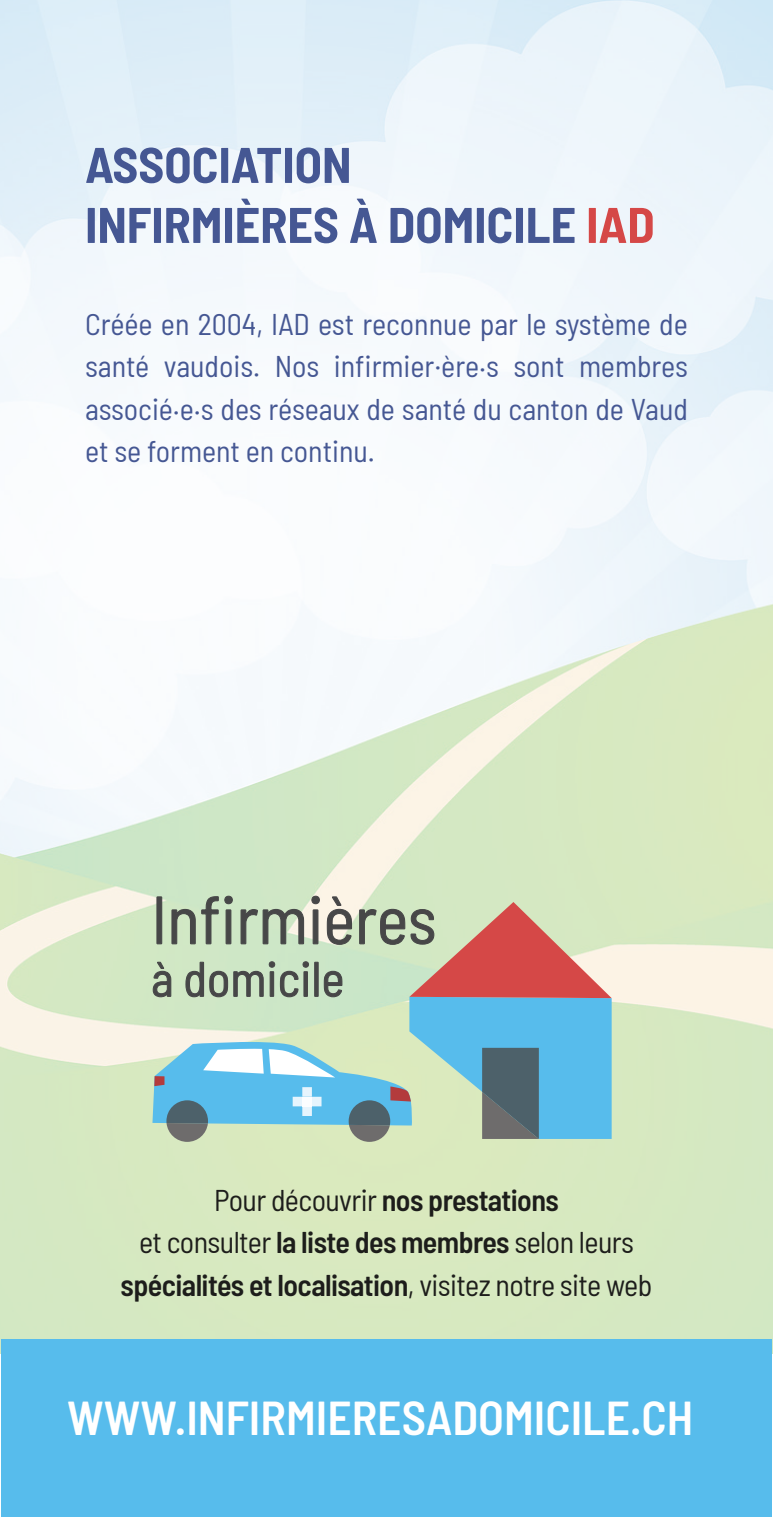
<style>
.page{position:relative;width:773px;height:1517px;background:#fff}
.page>*{position:absolute;margin:0;border:0;box-sizing:border-box;transform-origin:0 0}
.t1{font:700 semi-condensed 50px/60px "Barlow";color:#455793}
.t2{font:600 semi-condensed 47.5px "Barlow";color:#fff}
.t3{font:semi-condensed 30px/42.5px "Barlow";color:#455793;text-align:justify}
.t4{font:600 semi-condensed 30px/42.5px "Barlow";letter-spacing:-.02em;color:#1d1d1b;text-align:center}
.s1{color:#d54847}
.s2{font-weight:400}
</style>
<div class="page">
<img style="left:0;top:0;width:772px;height:1354px">
<div style="left:1px;top:1339px;width:770px;height:178px;background:#57bcec"></div>
<svg style="left:152px;top:895px;width:459px;height:247px;background:#a3bcb8"></svg>
<div style="left:302px;top:1096px;width:10px;height:10px;background:#fbfdff"></div>
<h1 class="t1" style="left:85px;top:132px;width:571px">ASSOCIATION<br>INFIRMIÈRES À DOMICILE <span class="s1">IAD</span></h1>
<p class="t3" style="left:85px;top:300px;width:604px">Créée en 2004, IAD est reconnue par le système de santé vaudois. Nos infirmier.ère.s sont membres associé.e.s des réseaux de santé du canton de Vaud et se forment en continu.</p>
<p class="t4" style="left:121px;top:1176px;width:533px"><span class="s2">Pour découvrir</span> nos prestations<br><span class="s2">et consulter</span> la liste des membres <span class="s2">selon leurs </span>spécialités et localisation<span class="s2">, visitez notre site web</span></p>
<h2 class="t2" style="left:67px;top:1383px;width:627px">WWW.INFIRMIERESADOMICILE.CH</h2>
</div>
